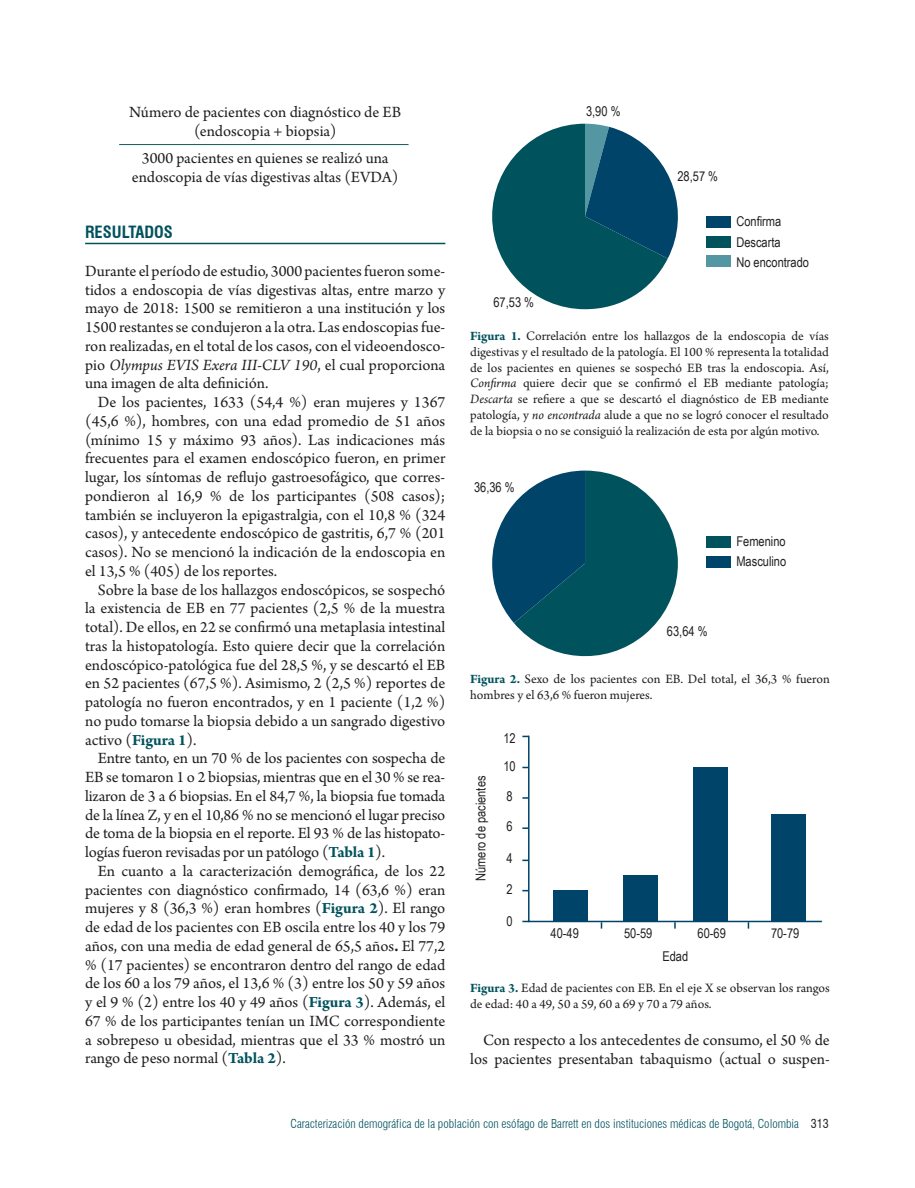
<style>
.page{position:relative;width:915px;height:1188px;background:#fff}
.page>*{position:absolute;margin:0;border:0;box-sizing:border-box;transform-origin:0 0}
.Texto_con_sangría{font:16.5px/18.8px "Arno Pro";letter-spacing:-.005em;color:#231f20;text-align:justify}
.Texto{font:16.5px/18.8px "Arno Pro";color:#231f20;text-align:center}
.Título_1{font:700 condensed 16.5px "Swiss 721 BT";color:#00525d}
.Títulos_tablas_y_fig{font:13.5px/15.8px "Arno Pro";color:#231f20}
.Texto_tabla{font:13.5px "Arial Narrow";color:#231f20}
.t1{font:300 condensed 12px "Swiss 721 BT";color:#00525d}
.s1{font-style:italic}
.s2{font-weight:700;color:#00525d}
.s3{font-weight:700}
.s4{font-weight:400;color:#231f20}
</style>
<div class="page">
<hr style="left:85px;top:243px;width:360px;height:1px;background:#00525d">
<hr style="left:119px;top:144px;width:289px;height:1px;background:#155959">
<svg style="left:492px;top:124px;width:186px;height:185px"></svg>
<div style="left:706px;top:236px;width:24px;height:11px;background:#00525d"></div>
<div style="left:706px;top:216px;width:24px;height:12px;background:#00446a"></div>
<div style="left:706px;top:256px;width:24px;height:11px;background:#5497a2"></div>
<div style="left:706px;top:556px;width:24px;height:11px;background:#00446a"></div>
<div style="left:706px;top:536px;width:24px;height:11px;background:#00525d"></div>
<svg style="left:492px;top:471px;width:186px;height:186px"></svg>
<svg style="left:600px;top:923px;width:2px;height:6px"></svg>
<svg style="left:747px;top:923px;width:2px;height:6px"></svg>
<svg style="left:527px;top:735px;width:295px;height:188px"></svg>
<p class="Texto" style="left:129px;top:104px;width:273px">Número de pacientes con diagnóstico de EB (endoscopia + biopsia)</p>
<p class="Texto" style="left:132px;top:150px;width:268px">3000 pacientes en quienes se realizó una endoscopia de vías digestivas altas (EVDA)</p>
<p class="Título_1" style="left:85px;top:223px;width:89px">RESULTADOS</p>
<p class="Texto" style="left:85px;top:263px;width:361px;text-align:justify">Durante el período de estudio, 3000 pacientes fueron some&shy;tidos a endoscopia de vías digestivas altas, entre marzo y mayo de 2018: 1500 se remitieron a una institución y los 1500 restantes se condujeron a la otra. Las endoscopias fue&shy;ron realizadas, en el total de los casos, con el videoendosco&shy;pio <span class="s1">Olympus EVIS Exera III-CLV 190</span>, el cual proporciona una imagen de alta definición.</p>
<p class="Texto_con_sangría" style="left:85px;top:394px;width:361px;text-indent:13px">De los pacientes, 1633 (54,4 %) eran mujeres y 1367 (45,6 %), hombres, con una edad promedio de 51 años (mínimo 15 y máximo 93 años). Las indicaciones más frecuentes para el examen endoscópico fueron, en primer lugar, los síntomas de reflujo gastroesofágico, que corres&shy;pondieron al 16,9 % de los participantes (508 casos); también se incluyeron la epigastralgia, con el 10,8 % (324 casos), y antecedente endoscópico de gastritis, 6,7 % (201 casos). No se mencionó la indicación de la endoscopia en el 13,5 % (405) de los reportes.</p>
<p class="Texto_con_sangría" style="left:85px;top:581px;width:361px;text-indent:13px">Sobre la base de los hallazgos endoscópicos, se sospechó la existencia de EB en 77 pacientes (2,5 % de la muestra total). De ellos, en 22 se confirmó una metaplasia intestinal tras la histopatología. Esto quiere decir que la correlación endoscópico-patológica fue del 28,5 %, y se descartó el EB en 52 pacientes (67,5 %). Asimismo, 2 (2,5 %) reportes de patología no fueron encontrados, y en 1 paciente (1,2 %) no pudo tomarse la biopsia debido a un sangrado digestivo activo (<span class="s2">Figura 1</span>).</p>
<p class="Texto_con_sangría" style="left:85px;top:750px;width:361px;text-indent:13px">Entre tanto, en un 70 % de los pacientes con sospecha de EB se tomaron 1 o 2 biopsias, mientras que en el 30 % se rea&shy;lizaron de 3 a 6 biopsias. En el 84,7 %, la biopsia fue tomada de la línea Z, y en el 10,86 % no se mencionó el lugar preciso de toma de la biopsia en el reporte. El 93 % de las histopato&shy;logías fueron revisadas por un patólogo (<span class="s2">Tabla 1</span>).</p>
<p class="Texto_con_sangría" style="left:85px;top:863px;width:362px;text-indent:13px">En cuanto a la caracterización demográfica, de los 22 pacientes con diagnóstico confirmado, 14 (63,6 %) eran mujeres y 8 (36,3 %) eran hombres (<span class="s2">Figura 2</span>). El rango de edad de los pacientes con EB oscila entre los 40 y los 79 años, con una media de edad general de 65,5 años<span class="s3">.</span> El 77,2 % (17 pacientes) se encontraron dentro del rango de edad de los 60 a los 79 años, el 13,6 % (3) entre los 50 y 59 años y el 9 % (2) entre los 40 y 49 años (<span class="s2">Figura 3</span>). Además, el 67 % de los participantes tenían un IMC correspondiente a sobrepeso u obesidad, mientras que el 33 % mostró un rango de peso normal (<span class="s2">Tabla 2</span>).</p>
<p class="Texto_tabla" style="left:586px;top:101px;width:36px">3,90 %</p>
<p class="Texto_tabla" style="left:493px;top:293px;width:42px">67,53 %</p>
<p class="Texto_tabla" style="left:677px;top:166px;width:42px">28,57 %</p>
<p class="Texto_tabla" style="left:736px;top:212px;width:46px">Confirma</p>
<p class="Texto_tabla" style="left:736px;top:232px;width:46px">Descarta</p>
<p class="Texto_tabla" style="left:736px;top:253px;width:74px">No encontrado</p>
<p class="Títulos_tablas_y_fig" style="left:470px;top:329px;width:360px;text-align:justify"><span class="s2">Figura 1.</span> Correlación entre los hallazgos de la endoscopia de vías digestivas y el resultado de la patología. El 100 % representa la totalidad de los pacientes en quienes se sospechó EB tras la endoscopia. Así, <span class="s1">Confirma</span> quiere decir que se confirmó el EB mediante patología; <span class="s1">Descarta</span> se refiere a que se descartó el diagnóstico de EB mediante patología, y <span class="s1">no encontrada</span> alude a que no se logró conocer el resultado de la biopsia o no se consiguió la realización de esta por algún motivo.</p>
<p class="Texto_tabla" style="left:474px;top:478px;width:42px">36,36 %</p>
<p class="Texto_tabla" style="left:666px;top:621px;width:42px">63,64 %</p>
<p class="Texto_tabla" style="left:736px;top:531px;width:51px">Femenino</p>
<p class="Texto_tabla" style="left:736px;top:552px;width:51px">Masculino</p>
<p class="Títulos_tablas_y_fig" style="left:470px;top:672px;width:361px"><span class="s2">Figura 2.</span> Sexo de los pacientes con EB. Del total, el 36,3 % fueron hombres y el 63,6 % fueron mujeres.</p>
<p class="Texto_tabla" style="left:470px;top:881px;width:107px;rotate:-90deg">Número de pacientes</p>
<p class="Texto_tabla" style="left:503px;top:728px;width:14px">12</p>
<p class="Texto_tabla" style="left:503px;top:757px;width:14px">10</p>
<p class="Texto_tabla" style="left:506px;top:787px;width:8px">8</p>
<p class="Texto_tabla" style="left:506px;top:817px;width:8px">6</p>
<p class="Texto_tabla" style="left:506px;top:848px;width:8px">4</p>
<p class="Texto_tabla" style="left:506px;top:880px;width:8px">2</p>
<p class="Texto_tabla" style="left:506px;top:911px;width:8px">0</p>
<p class="Texto_tabla" style="left:550px;top:924px;width:30px">40-49</p>
<p class="Texto_tabla" style="left:624px;top:924px;width:30px">50-59</p>
<p class="Texto_tabla" style="left:697px;top:924px;width:30px">60-69</p>
<p class="Texto_tabla" style="left:770px;top:924px;width:30px">70-79</p>
<p class="Texto_tabla" style="left:662px;top:947px;width:27px">Edad</p>
<p class="Títulos_tablas_y_fig" style="left:470px;top:981px;width:361px"><span class="s2">Figura 3.</span> Edad de pacientes con EB. En el eje X se observan los rangos de edad: 40 a 49, 50 a 59, 60 a 69 y 70 a 79 años.</p>
<p class="Texto_con_sangría" style="left:470px;top:1032px;width:361px;text-align:right">Con respecto a los antecedentes de consumo, el 50 % de los pacientes presentaban tabaquismo (actual o suspen-</p>
<p class="t1" style="left:290px;top:1117px;width:539px">Caracterización demográfica de la población con esófago de Barrett en dos instituciones médicas de Bogotá, Colombia <span class="s4">313</span></p>
</div>
